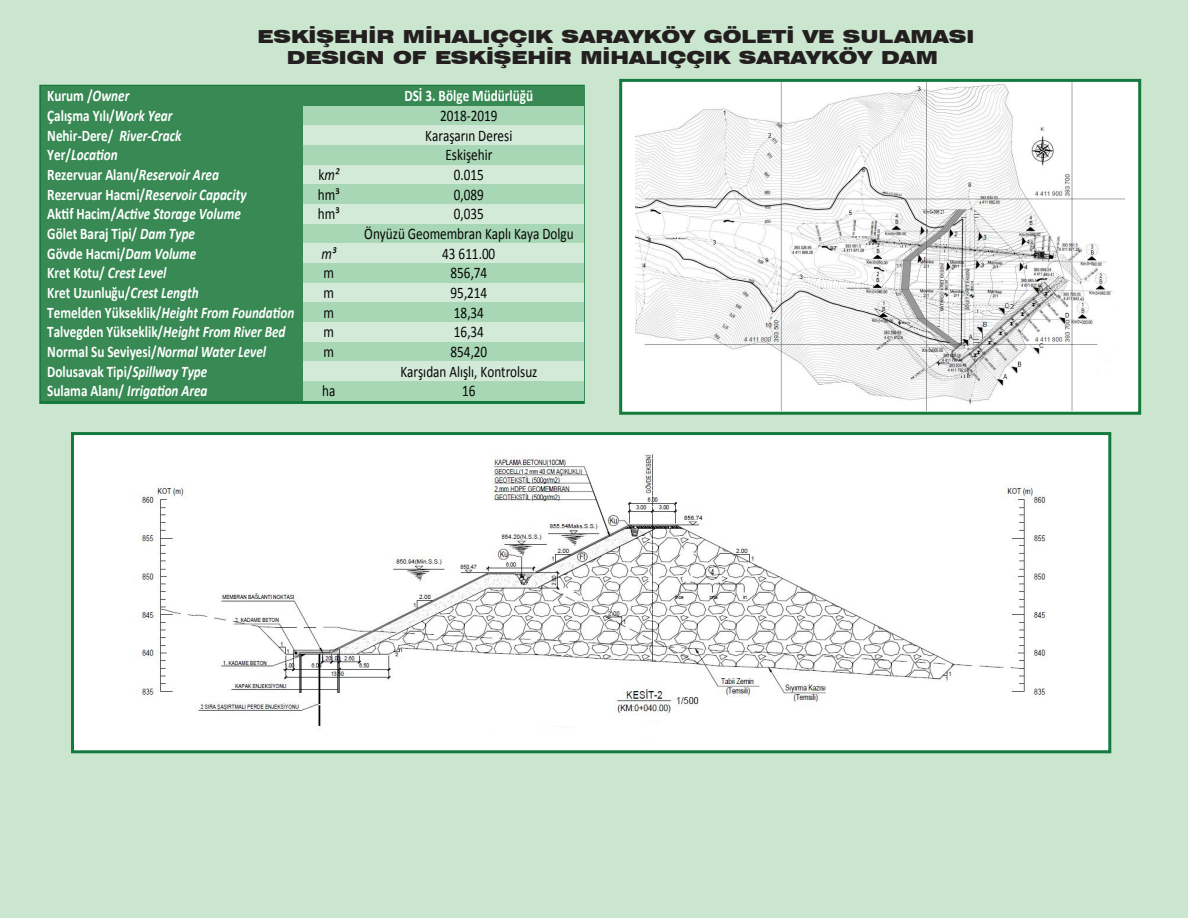
<style>
.page{position:relative;width:1188px;height:918px;background:#cbe6ce}
.page>*{position:absolute;margin:0;border:0;box-sizing:border-box;transform-origin:0 0}
.t1{font:900 expanded 18px/21px "Swiss 721 BT";color:#231f20;text-align:center}
.t2{font:700 16.2px "Calibri";letter-spacing:-.005em;color:#fff;scale:.82 1}
.t3{font:italic 700 16.2px "Calibri";color:#fff;scale:.82 1}
.t4{font:16.2px "Calibri";color:#050504;scale:.82 1}
.t5{font:italic 16.2px "Calibri";color:#050504;scale:.82 1}
.s1{font-style:italic}
.s2{font-style:normal}
</style>
<div class="page">
<div style="left:619px;top:79px;width:522px;height:336px;background:#fff;border:3px solid #147a3d"></div>
<div style="left:71px;top:432px;width:1040px;height:321px;background:#fff;border:3px solid #147a3d"></div>
<img style="left:141px;top:452px;width:906px;height:275px">
<img style="left:636px;top:83px;width:488px;height:328px">
<div style="left:41px;top:86px;width:262px;height:20px;background:#388953"></div>
<div style="left:303px;top:86px;width:51px;height:20px;background:#388953"></div>
<div style="left:354px;top:86px;width:229px;height:20px;background:#388953"></div>
<div style="left:41px;top:106px;width:262px;height:20px;background:#388953"></div>
<div style="left:303px;top:106px;width:51px;height:20px;background:#a8d7b6"></div>
<div style="left:354px;top:106px;width:229px;height:20px;background:#a8d7b6"></div>
<div style="left:41px;top:126px;width:262px;height:19px;background:#388953"></div>
<div style="left:303px;top:126px;width:51px;height:19px;background:#d3ead9"></div>
<div style="left:354px;top:126px;width:229px;height:19px;background:#d3ead9"></div>
<div style="left:41px;top:145px;width:262px;height:20px;background:#388953"></div>
<div style="left:303px;top:145px;width:51px;height:20px;background:#a8d7b6"></div>
<div style="left:354px;top:145px;width:229px;height:20px;background:#a8d7b6"></div>
<div style="left:41px;top:165px;width:262px;height:20px;background:#388953"></div>
<div style="left:303px;top:165px;width:51px;height:20px;background:#d3ead9"></div>
<div style="left:354px;top:165px;width:229px;height:20px;background:#d3ead9"></div>
<div style="left:41px;top:185px;width:262px;height:19px;background:#388953"></div>
<div style="left:303px;top:185px;width:51px;height:19px;background:#a8d7b6"></div>
<div style="left:354px;top:185px;width:229px;height:19px;background:#a8d7b6"></div>
<div style="left:41px;top:204px;width:262px;height:20px;background:#388953"></div>
<div style="left:303px;top:204px;width:51px;height:20px;background:#d3ead9"></div>
<div style="left:354px;top:204px;width:229px;height:20px;background:#d3ead9"></div>
<div style="left:41px;top:224px;width:262px;height:20px;background:#388953"></div>
<div style="left:303px;top:224px;width:51px;height:20px;background:#a8d7b6"></div>
<div style="left:354px;top:224px;width:229px;height:20px;background:#a8d7b6"></div>
<div style="left:41px;top:244px;width:262px;height:19px;background:#388953"></div>
<div style="left:303px;top:244px;width:51px;height:19px;background:#d3ead9"></div>
<div style="left:354px;top:244px;width:229px;height:19px;background:#d3ead9"></div>
<div style="left:41px;top:263px;width:262px;height:20px;background:#388953"></div>
<div style="left:303px;top:263px;width:51px;height:20px;background:#a8d7b6"></div>
<div style="left:354px;top:263px;width:229px;height:20px;background:#a8d7b6"></div>
<div style="left:41px;top:283px;width:262px;height:19px;background:#388953"></div>
<div style="left:303px;top:283px;width:51px;height:19px;background:#d3ead9"></div>
<div style="left:354px;top:283px;width:229px;height:19px;background:#d3ead9"></div>
<div style="left:41px;top:302px;width:262px;height:20px;background:#388953"></div>
<div style="left:303px;top:302px;width:51px;height:20px;background:#a8d7b6"></div>
<div style="left:354px;top:302px;width:229px;height:20px;background:#a8d7b6"></div>
<div style="left:41px;top:322px;width:262px;height:20px;background:#388953"></div>
<div style="left:303px;top:322px;width:51px;height:20px;background:#d3ead9"></div>
<div style="left:354px;top:322px;width:229px;height:20px;background:#d3ead9"></div>
<div style="left:41px;top:342px;width:262px;height:19px;background:#388953"></div>
<div style="left:303px;top:342px;width:51px;height:19px;background:#a8d7b6"></div>
<div style="left:354px;top:342px;width:229px;height:19px;background:#a8d7b6"></div>
<div style="left:41px;top:361px;width:262px;height:20px;background:#388953"></div>
<div style="left:303px;top:361px;width:51px;height:20px;background:#d3ead9"></div>
<div style="left:354px;top:361px;width:229px;height:20px;background:#d3ead9"></div>
<div style="left:41px;top:381px;width:262px;height:20px;background:#388953"></div>
<div style="left:303px;top:381px;width:51px;height:20px;background:#a8d7b6"></div>
<div style="left:354px;top:381px;width:229px;height:20px;background:#a8d7b6"></div>
<p class="t1" style="left:258px;top:25px;width:718px">ESKİŞEHİR MİHALIÇÇIK SARAYKÖY GÖLETİ VE SULAMASI<br>DESIGN OF ESKİŞEHİR MİHALIÇÇIK SARAYKÖY DAM</p>
<p class="t2" style="left:47px;top:86px;width:102px">Kurum /<span class="s1">Owner</span></p>
<p class="t2" style="left:404px;top:86px;width:159px">DSİ 3. Bölge Müdürlüğü</p>
<p class="t2" style="left:47px;top:105px;width:154px">Çalışma Yılı/<span class="s1">Work Year</span></p>
<p class="t4" style="left:440px;top:105px;width:72px">2018-2019</p>
<p class="t2" style="left:47px;top:125px;width:165px">Nehir-Dere/ <span class="s1">River-Crack</span></p>
<p class="t4" style="left:425px;top:125px;width:108px">Karaşarın Deresi</p>
<p class="t3" style="left:47px;top:145px;width:87px"><span class="s2">Yer/</span>Location</p>
<p class="t4" style="left:445px;top:145px;width:59px">Eskişehir</p>
<p class="t2" style="left:47px;top:164px;width:211px">Rezervuar Alanı/<span class="s1">Reservoir Area</span></p>
<p class="t5" style="left:318px;top:164px;width:27px"><span class="s2">k</span>m²</p>
<p class="t4" style="left:454px;top:164px;width:38px">0.015</p>
<p class="t3" style="left:47px;top:184px;width:245px"><span class="s2">Rezervuar Hacmi/</span>Reservoir Capacity</p>
<p class="t4" style="left:318px;top:184px;width:28px">hm³</p>
<p class="t4" style="left:454px;top:184px;width:38px">0,089</p>
<p class="t3" style="left:47px;top:204px;width:238px"><span class="s2">Aktif Hacim/</span>Active Storage Volume</p>
<p class="t4" style="left:318px;top:204px;width:28px">hm³</p>
<p class="t4" style="left:454px;top:204px;width:38px">0,035</p>
<p class="t2" style="left:47px;top:223px;width:182px">Gölet Baraj Tipi/ <span class="s1">Dam Type</span></p>
<p class="t4" style="left:364px;top:223px;width:257px">Önyüzü Geomembran Kaplı Kaya Dolgu</p>
<p class="t2" style="left:47px;top:243px;width:183px">Gövde Hacmi/<span class="s1">Dam Volume</span></p>
<p class="t5" style="left:321px;top:242px;width:20px">m³</p>
<p class="t4" style="left:442px;top:243px;width:66px">43 611.00</p>
<p class="t3" style="left:47px;top:263px;width:147px"><span class="s2">Kret Kotu/</span> Crest Level</p>
<p class="t4" style="left:324px;top:263px;width:14px">m</p>
<p class="t4" style="left:451px;top:263px;width:46px">856,74</p>
<p class="t2" style="left:47px;top:282px;width:186px">Kret Uzunluğu/<span class="s1">Crest Length</span></p>
<p class="t4" style="left:324px;top:282px;width:14px">m</p>
<p class="t4" style="left:451px;top:282px;width:46px">95,214</p>
<p class="t3" style="left:47px;top:302px;width:303px"><span class="s2">Temelden Yükseklik/</span>Height From Foundation</p>
<p class="t4" style="left:324px;top:302px;width:14px">m</p>
<p class="t4" style="left:454px;top:302px;width:38px">18,34</p>
<p class="t2" style="left:47px;top:321px;width:292px">Talvegden Yükseklik/<span class="s1">Height From River Bed</span></p>
<p class="t4" style="left:324px;top:322px;width:14px">m</p>
<p class="t4" style="left:454px;top:322px;width:38px">16,34</p>
<p class="t2" style="left:47px;top:341px;width:268px">Normal Su Seviyesi/<span class="s1">Normal Water Level</span></p>
<p class="t4" style="left:324px;top:341px;width:14px">m</p>
<p class="t4" style="left:451px;top:341px;width:46px">854,20</p>
<p class="t2" style="left:47px;top:361px;width:197px">Dolusavak Tipi/<span class="s1">Spillway Type</span></p>
<p class="t4" style="left:400px;top:361px;width:169px">Karşıdan Alışlı, Kontrolsuz</p>
<p class="t3" style="left:47px;top:381px;width:197px"><span class="s2">Sulama Alanı/</span> Irrigation Area</p>
<p class="t4" style="left:322px;top:381px;width:18px">ha</p>
<p class="t4" style="left:462px;top:381px;width:18px">16</p>
</div>
